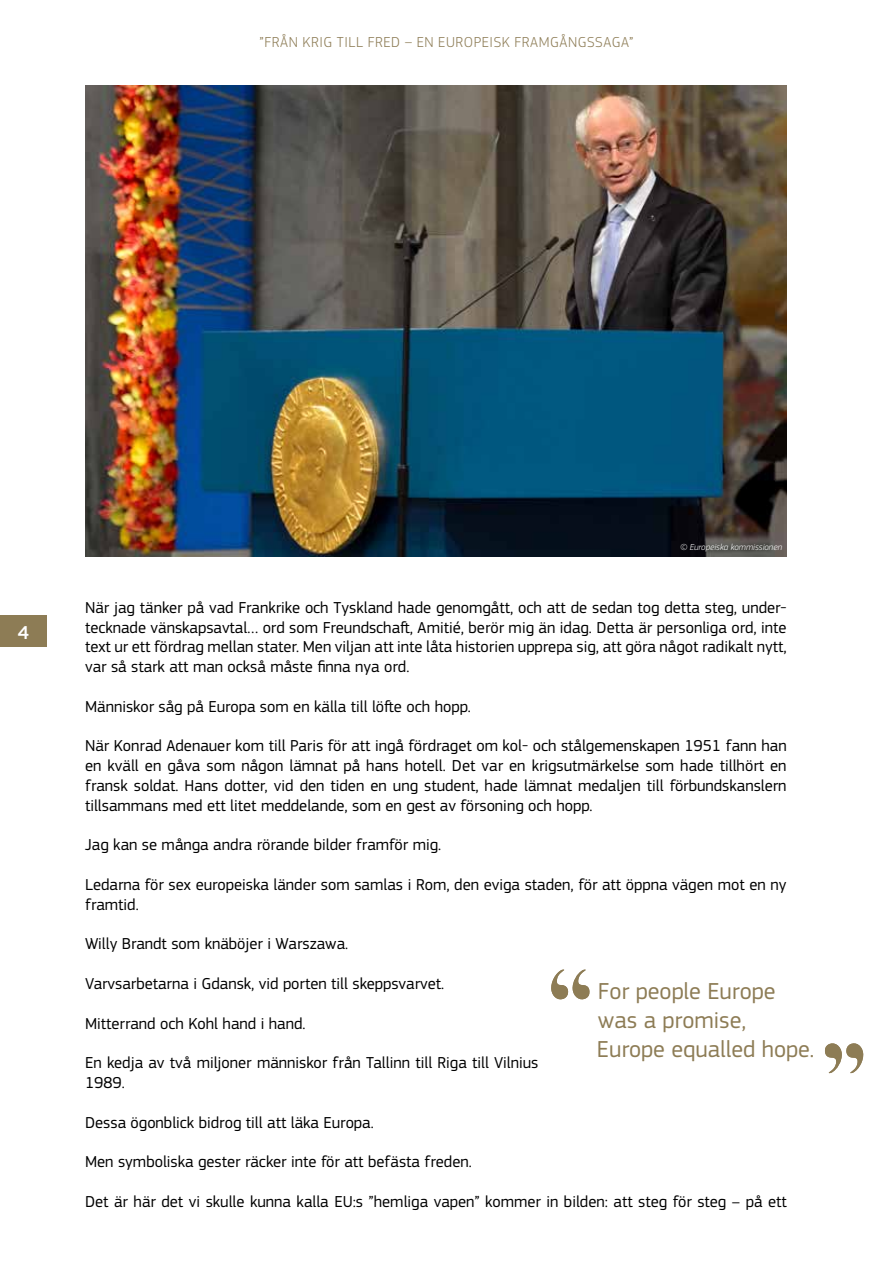
<style>
.page{position:relative;width:893px;height:1263px;background:#fff}
.page>*{position:absolute;margin:0;border:0;box-sizing:border-box;transform-origin:0 0}
.t1{font:24px/28.8px "EC Square Sans Pro";color:#8d7c55}
.t2{font:500 19.5px "EC Square Sans Pro";color:#fff}
.t3{font:16.5px/19.8px "EC Square Sans Pro";color:#000;text-align:justify}
.t4{font:300 15px "EC Square Sans Pro";letter-spacing:.04em;color:#8d7c55}
.t5{font:italic 300 9px "EC Square Sans Pro";color:#fff}
</style>
<div class="page">
<div style="left:0;top:616px;width:47px;height:31px;background:#8d7c55"></div>
<img style="left:85px;top:85px;width:702px;height:471px">
<svg style="left:551px;top:969px;width:39px;height:31px"></svg>
<svg style="left:825px;top:1043px;width:39px;height:30px"></svg>
<p class="t4" style="left:259px;top:33px;width:375px">”FRÅN KRIG TILL FRED – EN EUROPEISK FRAMGÅNGSSAGA”</p>
<p class="t2" style="left:18px;top:621px;width:13px">4</p>
<p class="t5" style="left:680px;top:542px;width:103px">© Europeiska kommissionen</p>
<p class="t3" style="left:85px;top:597px;width:703px">När jag tänker på vad Frankrike och Tyskland hade genomgått, och att de sedan tog detta steg, under&shy;tecknade vänskapsavtal… ord som Freundschaft, Amitié, berör mig än idag. Detta är personliga ord, inte text ur ett fördrag mellan stater. Men viljan att inte låta historien upprepa sig, att göra något radikalt nytt, var så stark att man också måste finna nya ord.</p>
<p class="t3" style="left:85px;top:696px;width:387px">Människor såg på Europa som en källa till löfte och hopp.</p>
<p class="t3" style="left:85px;top:736px;width:703px">När Konrad Adenauer kom till Paris för att ingå fördraget om kol- och stålgemenskapen 1951 fann han en kväll en gåva som någon lämnat på hans hotell. Det var en krigsutmärkelse som hade tillhört en fransk soldat. Hans dotter, vid den tiden en ung student, hade lämnat medaljen till förbundskanslern tillsammans med ett litet meddelande, som en gest av försoning och hopp.</p>
<p class="t3" style="left:85px;top:835px;width:358px">Jag kan se många andra rörande bilder framför mig.</p>
<p class="t3" style="left:85px;top:875px;width:703px">Ledarna för sex europeiska länder som samlas i Rom, den eviga staden, för att öppna vägen mot en ny framtid.</p>
<p class="t3" style="left:85px;top:934px;width:265px">Willy Brandt som knäböjer i Warszawa.</p>
<p class="t3" style="left:85px;top:974px;width:361px">Varvsarbetarna i Gdansk, vid porten till skeppsvarvet.</p>
<p class="t3" style="left:85px;top:1013px;width:222px">Mitterrand och Kohl hand i hand.</p>
<p class="t3" style="left:85px;top:1053px;width:455px">En kedja av två miljoner människor från Tallinn till Riga till Vilnius<br>1989.</p>
<p class="t3" style="left:85px;top:1112px;width:290px">Dessa ögonblick bidrog till att läka Europa.</p>
<p class="t3" style="left:85px;top:1152px;width:388px">Men symboliska gester räcker inte för att befästa freden.</p>
<p class="t3" style="left:85px;top:1191px;width:703px">Det är här det vi skulle kunna kalla EU:s ”hemliga vapen” kommer in bilden: att steg för steg – på ett</p>
<h1 class="t1" style="left:597px;top:977px;width:219px">For people Europe was a promise,<br>Europe equalled hope.</h1>
</div>
